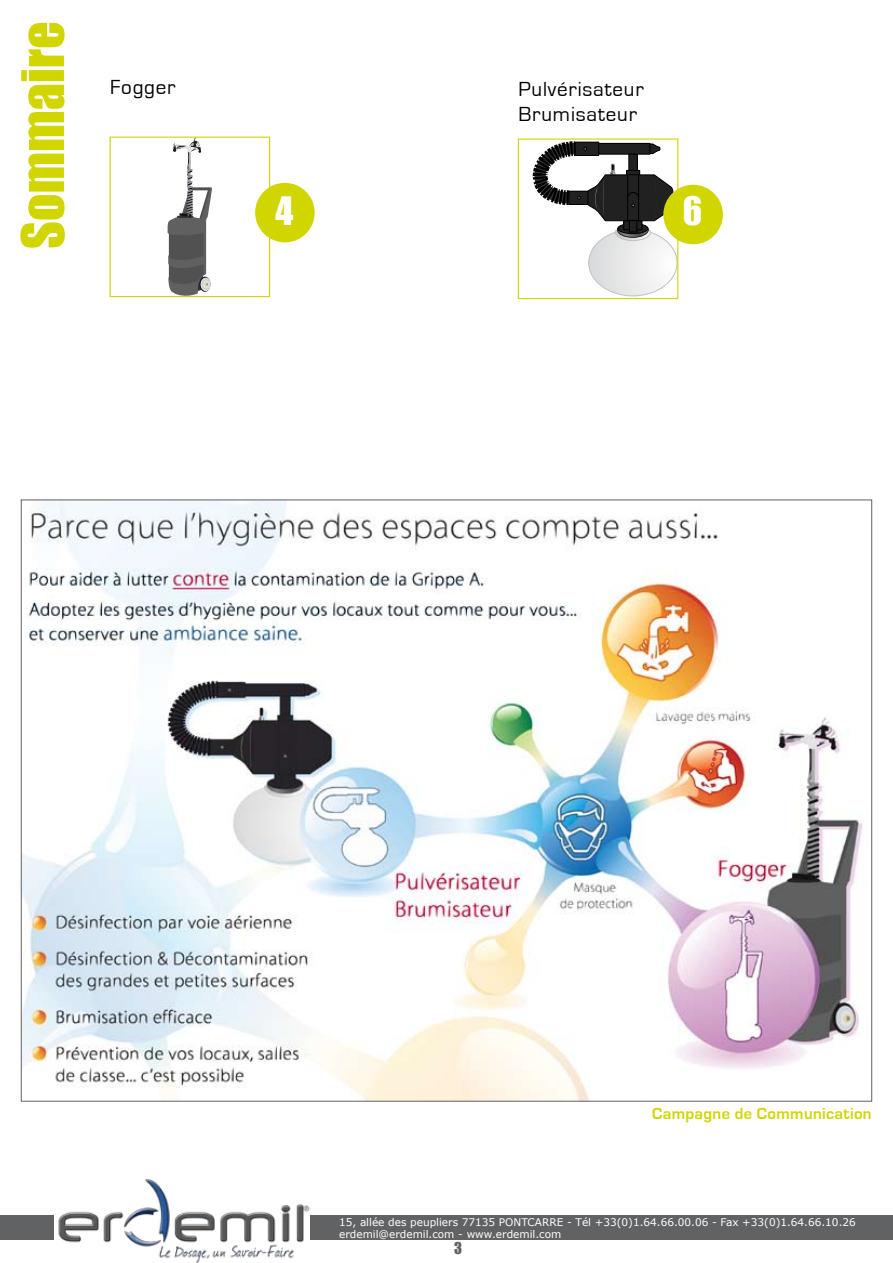
<style>
.page{position:relative;width:893px;height:1263px;background:#fff}
.page>*{position:absolute;margin:0;border:0;box-sizing:border-box;transform-origin:0 0}
.t1{font:54px "Impact";color:#d1d500}
.t2{font:36px "Impact";color:#fff}
.t3{font:21px/25.2px "Eurostile";letter-spacing:.04em;color:#000}
.t4{font:700 16.5px "Eurostile";color:#d1d500}
.t5{font:15px "Impact";color:#616264}
.t6{font:10.5px/12.6px "Verdana";color:#fff}
</style>
<div class="page">
<div style="left:0;top:1215px;width:53px;height:25px;background:#616264"></div>
<div style="left:310px;top:1215px;width:583px;height:25px;background:#616264"></div>
<img style="left:53px;top:1178px;width:257px;height:85px">
<svg style="left:168px;top:139px;width:44px;height:156px"></svg>
<div style="left:110px;top:137px;width:160px;height:160px;border:1px solid #d1d500"></div>
<svg style="left:532px;top:141px;width:144px;height:155px"></svg>
<div style="left:518px;top:138px;width:160px;height:161px;border:1px solid #d1d500"></div>
<div style="left:255px;top:183px;width:60px;height:59px;background:#d1d500;border-radius:50%"></div>
<div style="left:663px;top:185px;width:60px;height:59px;background:#d1d500;border-radius:50%"></div>
<img style="left:23px;top:502px;width:840px;height:597px">
<h1 class="t1" style="left:1px;top:249px;width:229px;rotate:-90deg">Sommaire</h1>
<h3 class="t3" style="left:110px;top:75px;width:67px">Fogger</h3>
<h3 class="t3" style="left:518px;top:77px;width:127px">Pulvérisateur<br>Brumisateur</h3>
<h2 class="t2" style="left:275px;top:183px;width:19px">4</h2>
<h2 class="t2" style="left:683px;top:183px;width:21px">6</h2>
<h3 class="t4" style="left:652px;top:1105px;width:221px">Campagne de Communication</h3>
<p class="t6" style="left:339px;top:1216px;width:518px">15, allée des peupliers 77135 Pontcarre - Tél +33(0)1.64.66.00.06 - Fax +33(0)1.64.66.10.26 erdemil@erdemil.com - www.erdemil.com</p>
<h3 class="t5" style="left:454px;top:1236px;width:9px">3</h3>
</div>
